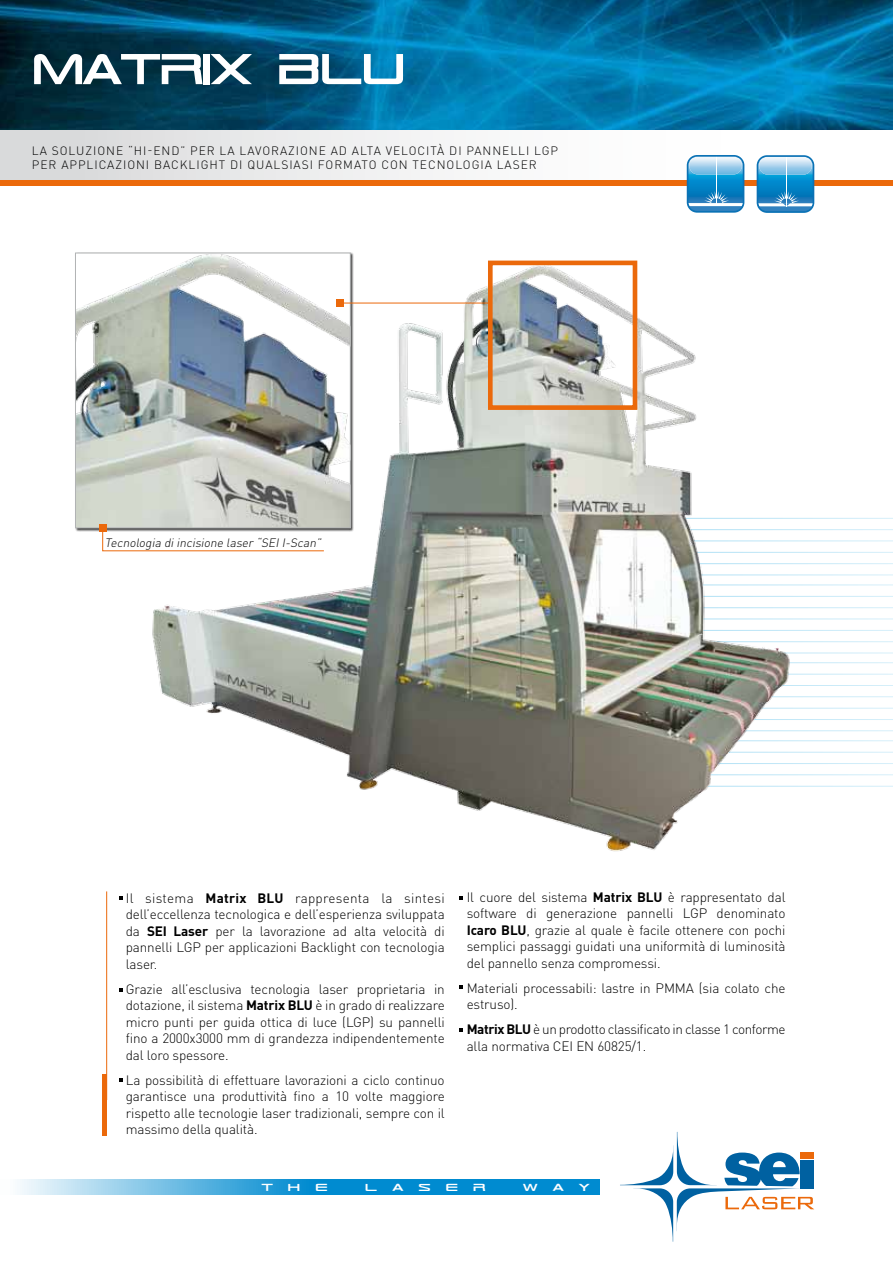
<style>
.page{position:relative;width:893px;height:1263px;background:#fff}
.page>*{position:absolute;margin:0;border:0;box-sizing:border-box;transform-origin:0 0}
.t1{font:57.15px "TR 909";letter-spacing:-.05em;color:#fff}
.t2{font:300 13.5px/16.5px "DIN Pro";letter-spacing:-.01em;color:#000;text-align:justify}
.t3{font:300 13.5px/25px "DIN Pro";letter-spacing:-.03em;color:#000}
.t4{font:13.5px "TR 909";letter-spacing:.9em;color:#fff;scale:1.19 1}
.t5{font:300 12px/14.4px "DIN Pro";letter-spacing:.08em;color:#000}
.t6{font:italic 300 12px "DIN Pro";color:#000}
.s1{font-family:"DIN";font-weight:700}
.s2{font-weight:700}
</style>
<div class="page">
<hr style="left:513px;top:585px;width:380px;height:1px;background:#009ee0">
<hr style="left:530px;top:518px;width:363px;height:1px;background:#009ee0">
<hr style="left:209px;top:662px;width:684px;height:1px;background:#009ee0">
<hr style="left:368px;top:674px;width:525px;height:1px;background:#009ee0">
<hr style="left:521px;top:596px;width:372px;height:1px;background:#009ee0">
<hr style="left:466px;top:752px;width:427px;height:1px;background:#009ee0">
<hr style="left:527px;top:529px;width:366px;height:1px;background:#009ee0">
<hr style="left:626px;top:685px;width:267px;height:1px;background:#009ee0">
<hr style="left:555px;top:607px;width:338px;height:1px;background:#009ee0">
<hr style="left:468px;top:763px;width:425px;height:1px;background:#009ee0">
<hr style="left:525px;top:540px;width:368px;height:1px;background:#009ee0">
<hr style="left:626px;top:696px;width:267px;height:1px;background:#009ee0">
<hr style="left:531px;top:552px;width:362px;height:1px;background:#009ee0">
<hr style="left:622px;top:708px;width:271px;height:1px;background:#009ee0">
<hr style="left:528px;top:619px;width:365px;height:1px;background:#009ee0">
<hr style="left:529px;top:630px;width:364px;height:1px;background:#009ee0">
<hr style="left:541px;top:563px;width:352px;height:1px;background:#009ee0">
<hr style="left:632px;top:719px;width:261px;height:1px;background:#009ee0">
<hr style="left:191px;top:641px;width:702px;height:1px;background:#009ee0">
<hr style="left:521px;top:574px;width:372px;height:1px;background:#009ee0">
<hr style="left:466px;top:740px;width:427px;height:1px;background:#009ee0">
<hr style="left:560px;top:730px;width:333px;height:1px;background:#009ee0">
<hr style="left:434px;top:653px;width:459px;height:1px;background:#009ee0">
<hr style="left:470px;top:774px;width:423px;height:1px;background:#009ee0">
<hr style="left:466px;top:786px;width:427px;height:1px;background:#009ee0">
<img style="left:0;top:0;width:893px;height:130px">
<svg style="left:0;top:130px;width:893px;height:51px"></svg>
<div style="left:0;top:181px;width:893px;height:5px;background:#eb690b"></div>
<svg style="left:20px;top:1179px;width:580px;height:15px;background:#3ca6da"></svg>
<img style="left:84px;top:286px;width:758px;height:566px">
<svg style="left:486px;top:260px;width:154px;height:152px"></svg>
<img style="left:77px;top:255px;width:272px;height:271px">
<div style="left:75px;top:253px;width:276px;height:275px;border:1px solid #b1b3b4"></div>
<hr style="left:343px;top:303px;width:148px;height:1px;background:#eb690b">
<div style="left:337px;top:299px;width:7px;height:7px;background:#eb690b"></div>
<hr style="left:716px;top:154px;width:1px;height:49px;background:#fff">
<svg style="left:687px;top:155px;width:57px;height:58px;background:#53a5d4"></svg>
<svg style="left:757px;top:155px;width:57px;height:58px;background:#50a4d4"></svg>
<hr style="left:786px;top:157px;width:1px;height:49px;background:#fff">
<svg style="left:620px;top:1132px;width:194px;height:110px"></svg>
<svg style="left:102px;top:526px;width:222px;height:25px"></svg>
<div style="left:99px;top:524px;width:7px;height:7px;background:#eb690b"></div>
<hr style="left:103px;top:1075px;width:4px;height:61px;background:#eb690b">
<hr style="left:106px;top:891px;width:1px;height:209px;background:#eb690b">
<svg style="left:119px;top:896px;width:3px;height:4px"></svg>
<svg style="left:459px;top:985px;width:4px;height:4px"></svg>
<svg style="left:459px;top:897px;width:4px;height:3px"></svg>
<svg style="left:459px;top:1028px;width:4px;height:4px"></svg>
<svg style="left:119px;top:1078px;width:3px;height:4px"></svg>
<h1 class="t1" style="left:32px;top:31px;width:376px">matrix blu</h1>
<p class="t5" style="left:32px;top:143px;width:478px">La soluzione “hi-end” per la lavorazione ad alta velocità di pannelli</p>
<p class="t5" style="left:32px;top:143px;width:526px;text-indent:502px">LGP per appli cazi oni Backlig ht di qualsiasi formato con tecnologia laser</p>
<p class="t6" style="left:105px;top:534px;width:220px">Tecnologia diincisione laser“SEII-Scan”</p>
<p class="t2" style="left:126px;top:889px;width:320px">Il sistema <span class="s1">Matrix BLU</span> rappresenta la sintesi dell’eccellenza tecnologica e dell’esperienza sviluppata da <span class="s2">SEI Laser</span> per la lavorazione ad alta velocità di pannelli LGP per applicazioni Backlight con tecnologia laser.</p>
<p class="t2" style="left:126px;top:980px;width:320px">Grazie all’esclusiva tecnologia laser proprietaria in dotazione, il sistema <span class="s1">Matrix BLU</span> è in grado di realizzare micro punti per guida ottica di luce (LGP) su pannelli fino a 2000x3000 mm di grandezza indipendentemente dal loro spessore.</p>
<p class="t2" style="left:126px;top:1071px;width:320px">La possibilità di effettuare lavorazioni a ciclo continuo garantisce una produttività fino a 10 volte maggiore rispetto alle tecnologie laser tradizionali, sempre con il massimo della qualità.</p>
<p class="t2" style="left:467px;top:888px;width:320px">Il cuore del sistema <span class="s1">Matrix BLU</span> è rappresentato dal software di generazione pannelli LGP denominato <span class="s1">Icaro BLU</span>, grazie al quale è facile ottenere con pochi semplici passaggi guidati una uniformità di luminosità del pannello senza compromessi.</p>
<p class="t2" style="left:467px;top:979px;width:200px">Materiali processabili: lastre in PMMA</p>
<p class="t2" style="left:699px;top:979px;width:88px">(sia colato che</p>
<p class="t3" style="left:467px;top:991px;width:320px">estruso).<br><span class="s1">Matrix BLU</span> è un prodotto classificato in classe 1 conforme</p>
<p class="t2" style="left:467px;top:1037px;width:181px">alla normativa C EI EN 60825/1.</p>
<p class="t4" style="left:261px;top:1178px;width:57px">the</p>
<p class="t4" style="left:365px;top:1178px;width:103px">laser</p>
<p class="t4" style="left:523px;top:1178px;width:58px">way</p>
</div>
